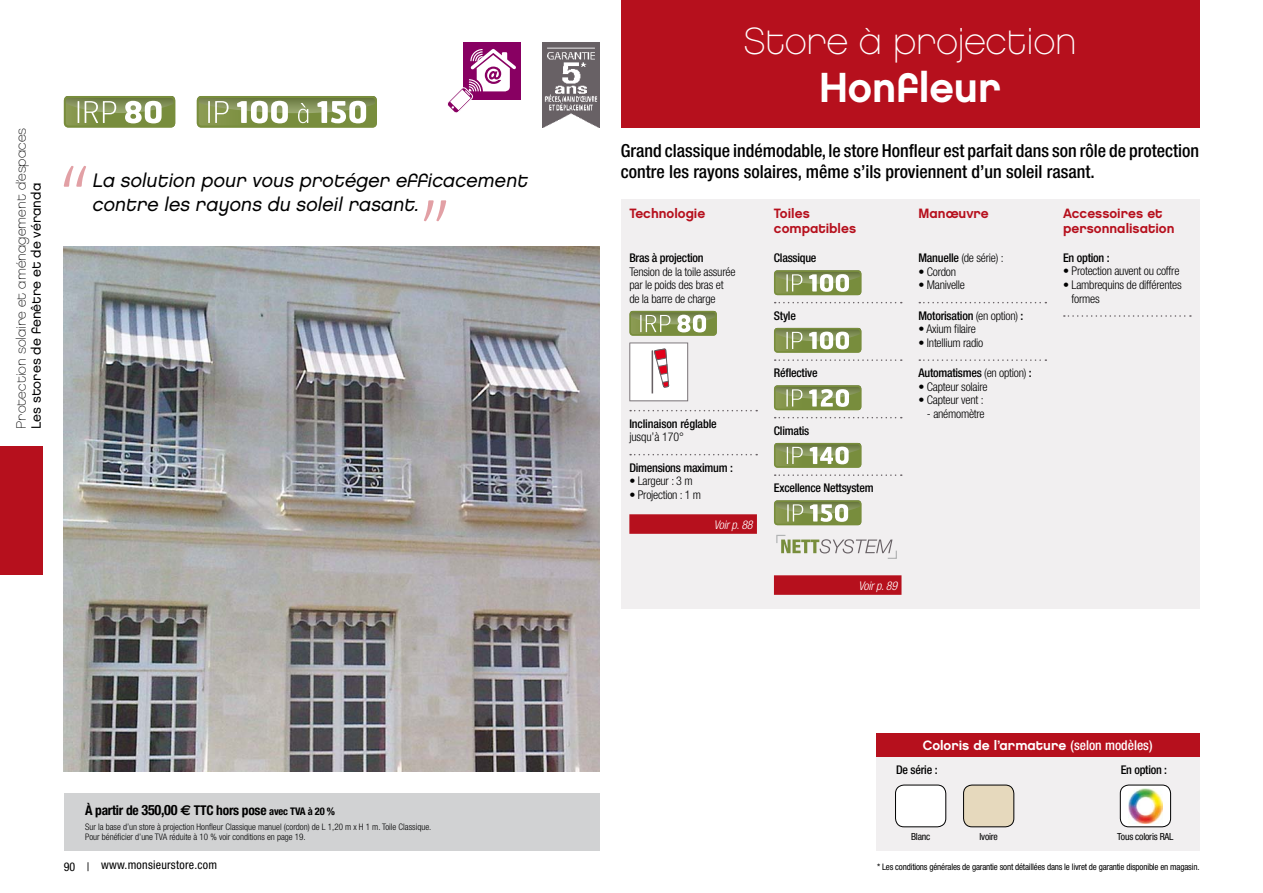
<style>
.page{position:relative;width:1263px;height:893px;background:#fff}
.page>*{position:absolute;margin:0;border:0;box-sizing:border-box;transform-origin:0 0}
.t1{font:42px "Chalet New York Nineteen Eighty";color:#fff}
.t2{font:37.5px "Chalet Paris Nineteen Eighty";color:#fff}
.t3{font:italic 19.5px/24px "Chalet London Nineteen Eighty";color:#000}
.t4{font:500 condensed 18px/21.6px "Helvetica Neue";color:#000}
.t5{font:13.5px/15px "Chalet New York Nineteen Eighty";color:#b6101d}
.t6{font:13.5px "Chalet Paris Nineteen Eighty";color:#000}
.t7{font:700 condensed 13.5px "Helvetica Neue";letter-spacing:-.02em;color:#000}
.t8{font:13.5px "Chalet New York Nineteen Eighty";color:#fff}
.t9{font:13.5px "Chalet London Nineteen Eighty";color:#000}
.t10{font:300 condensed 12px/13.5px "Helvetica Neue";letter-spacing:-.02em;color:#000}
.t11{font:500 condensed 12px "Helvetica Neue";letter-spacing:-.02em;color:#000}
.t12{font:condensed 12px "Helvetica Neue";letter-spacing:.02em;color:#000}
.t13{font:italic 300 condensed 12px "Helvetica Neue";letter-spacing:-.02em;color:#fff}
.t14{font:condensed 9.75px "Helvetica Neue";letter-spacing:-.02em;color:#000}
.t15{font:300 condensed 9px/10.5px "Helvetica Neue";color:#000}
.t16{font:condensed 9px "Helvetica Neue";letter-spacing:-.02em;color:#000}
.s1{font-size:14.25px}
.s2{font-family:"Euro Sans";font-stretch:normal;font-size:14.25px}
.s3{font-size:10.5px}
.s4{font-weight:500}
.s5{font-weight:300}
.s6{font-family:"Helvetica Neue";font-weight:500;font-stretch:condensed}
</style>
<div class="page">
<svg style="left:64px;top:96px;width:111px;height:32px"></svg>
<svg style="left:197px;top:96px;width:180px;height:32px"></svg>
<img style="left:64px;top:247px;width:536px;height:524px">
<div style="left:621px;top:0;width:578px;height:128px;background:#b6101d"></div>
<svg style="left:64px;top:166px;width:22px;height:21px"></svg>
<svg style="left:424px;top:200px;width:22px;height:22px"></svg>
<div style="left:64px;top:793px;width:536px;height:57px;background:#d1d2d3"></div>
<div style="left:621px;top:199px;width:578px;height:410px;background:#f1eff0"></div>
<svg style="left:630px;top:410px;width:127px;height:1px"></svg>
<svg style="left:630px;top:454px;width:127px;height:1px"></svg>
<div style="left:629px;top:514px;width:128px;height:20px;background:#b6101d"></div>
<svg style="left:629px;top:311px;width:88px;height:25px"></svg>
<svg style="left:629px;top:342px;width:59px;height:59px"></svg>
<svg style="left:775px;top:302px;width:127px;height:1px"></svg>
<svg style="left:775px;top:359px;width:127px;height:2px"></svg>
<svg style="left:775px;top:417px;width:127px;height:1px"></svg>
<svg style="left:775px;top:474px;width:127px;height:2px"></svg>
<div style="left:774px;top:575px;width:127px;height:20px;background:#b6101d"></div>
<svg style="left:774px;top:270px;width:87px;height:25px"></svg>
<svg style="left:774px;top:328px;width:87px;height:25px"></svg>
<svg style="left:774px;top:385px;width:87px;height:25px"></svg>
<svg style="left:774px;top:443px;width:87px;height:25px"></svg>
<svg style="left:774px;top:500px;width:87px;height:25px"></svg>
<svg style="left:776px;top:534px;width:121px;height:25px"></svg>
<svg style="left:919px;top:302px;width:127px;height:1px"></svg>
<svg style="left:919px;top:359px;width:127px;height:2px"></svg>
<svg style="left:1064px;top:315px;width:127px;height:2px"></svg>
<div style="left:876px;top:733px;width:323px;height:23px;background:#b6101d"></div>
<div style="left:876px;top:756px;width:323px;height:94px;background:#f1eff0"></div>
<div style="left:895px;top:785px;width:51px;height:42px;background:#fff;border-radius:9px"></div>
<div style="left:895px;top:785px;width:51px;height:42px;border:1px solid #000;border-radius:9px"></div>
<div style="left:963px;top:785px;width:51px;height:42px;background:#e6d9bd"></div>
<div style="left:963px;top:785px;width:51px;height:42px;border:1px solid #000;border-radius:9px"></div>
<div style="left:1120px;top:785px;width:50px;height:42px;background:#fff;border-radius:9px"></div>
<img style="left:1128px;top:789px;width:35px;height:34px">
<div style="left:1120px;top:785px;width:51px;height:42px;border:1px solid #000;border-radius:9px"></div>
<img style="left:542px;top:43px;width:57px;height:84px">
<div style="left:464px;top:43px;width:57px;height:57px;background:#880062"></div>
<svg style="left:447px;top:46px;width:69px;height:67px"></svg>
<div style="left:0;top:446px;width:43px;height:129px;background:#b6101d"></div>
<p class="t6" style="left:13px;top:429px;width:302px;rotate:-90deg">Protection solaire et aménagement d’espaces</p>
<p class="t9" style="left:28px;top:429px;width:247px;rotate:-90deg">Les stores de fenêtre et de véranda</p>
<h3 class="t3" style="left:92px;top:168px;width:441px">La solution pour vous protéger efficacement contre les rayons du soleil rasant.</h3>
<p class="t7" style="left:85px;top:802px;width:252px">À partir de <span class="s1">350,00</span> <span class="s2">€</span> TTC hors pose <span class="s3">avec TVA à 20 %</span></p>
<p class="t15" style="left:85px;top:821px;width:348px">Sur la base d’un store à projection Honfleur Classique manuel (cordon) de L 1,20 m x H 1 m. Toile Classique.<br>Pour bénéficier d’une TVA réduite à 10 % voir conditions en page 19.</p>
<p class="t12" style="left:64px;top:858px;width:155px">90 | www.monsieurstore.com</p>
<h2 class="t2" style="left:743px;top:19px;width:334px">Store à projection</h2>
<h1 class="t1" style="left:819px;top:61px;width:184px">Honfleur</h1>
<h3 class="t4" style="left:621px;top:139px;width:580px">Grand classique indémodable, le store Honfleur est parfait dans son rôle de protection contre les rayons solaires, même s’ils proviennent d’un soleil rasant.</h3>
<p class="t5" style="left:629px;top:206px;width:77px">Technologie</p>
<p class="t5" style="left:774px;top:206px;width:84px">Toiles compatibles</p>
<p class="t5" style="left:918px;top:206px;width:72px">Manœuvre</p>
<p class="t5" style="left:1063px;top:206px;width:113px">Accessoires et personnalisation</p>
<p class="t11" style="left:629px;top:251px;width:76px">Bras à projection</p>
<p class="t10" style="left:629px;top:265px;width:108px">Tension de la toile assurée par le poids des bras et de la barre de charge</p>
<p class="t10" style="left:918px;top:251px;width:87px"><span class="s4">Manuelle</span> (de série) :</p>
<p class="t10" style="left:918px;top:265px;width:39px">• Cordon</p>
<p class="t10" style="left:918px;top:278px;width:48px">• Manivelle</p>
<p class="t11" style="left:918px;top:308px;width:106px">Motorisation <span class="s5">(en option)</span> :</p>
<p class="t10" style="left:918px;top:322px;width:59px">• Axium filaire</p>
<p class="t10" style="left:918px;top:336px;width:66px">• Intellium radio</p>
<p class="t11" style="left:918px;top:366px;width:115px">Automatismes <span class="s5">(en option)</span> :</p>
<p class="t10" style="left:918px;top:380px;width:71px">• Capteur solaire</p>
<p class="t10" style="left:918px;top:393px;width:67px">• Capteur vent :</p>
<p class="t10" style="left:927px;top:407px;width:59px">- anémomètre</p>
<p class="t11" style="left:1063px;top:251px;width:48px">En option :</p>
<p class="t10" style="left:1063px;top:264px;width:118px">• Protection auvent ou coffre</p>
<p class="t10" style="left:1071px;top:278px;width:112px;text-indent:-8px">• Lambrequins de différentes formes</p>
<p class="t11" style="left:774px;top:251px;width:44px">Classique</p>
<p class="t11" style="left:774px;top:308px;width:23px">Style</p>
<p class="t11" style="left:774px;top:366px;width:45px">Réflective</p>
<p class="t11" style="left:629px;top:416px;width:89px">Inclinaison réglable</p>
<p class="t10" style="left:629px;top:430px;width:56px">jusqu’à 170°</p>
<p class="t11" style="left:629px;top:460px;width:105px">Dimensions maximum :</p>
<p class="t10" style="left:629px;top:474px;width:65px">• Largeur : 3 m</p>
<p class="t10" style="left:629px;top:488px;width:73px">• Projection : 1 m</p>
<p class="t13" style="left:714px;top:518px;width:40px">Voir p. 88</p>
<p class="t11" style="left:774px;top:423px;width:37px">Climatis</p>
<p class="t11" style="left:774px;top:481px;width:101px">Excellence Nettsystem</p>
<p class="t13" style="left:858px;top:579px;width:40px">Voir p. 89</p>
<p class="t8" style="left:923px;top:737px;width:231px">Coloris de l’armature <span class="s6">(selon modèles)</span></p>
<p class="t11" style="left:896px;top:763px;width:43px">De série :</p>
<p class="t11" style="left:1121px;top:763px;width:48px">En option :</p>
<p class="t14" style="left:911px;top:831px;width:21px">Blanc</p>
<p class="t14" style="left:979px;top:831px;width:20px">Ivoire</p>
<p class="t14" style="left:1117px;top:831px;width:58px">Tous coloris RAL</p>
<p class="t16" style="left:877px;top:862px;width:324px">* Les conditions générales de garantie sont détaillées dans le livret de garantie disponible en magasin.</p>
</div>
